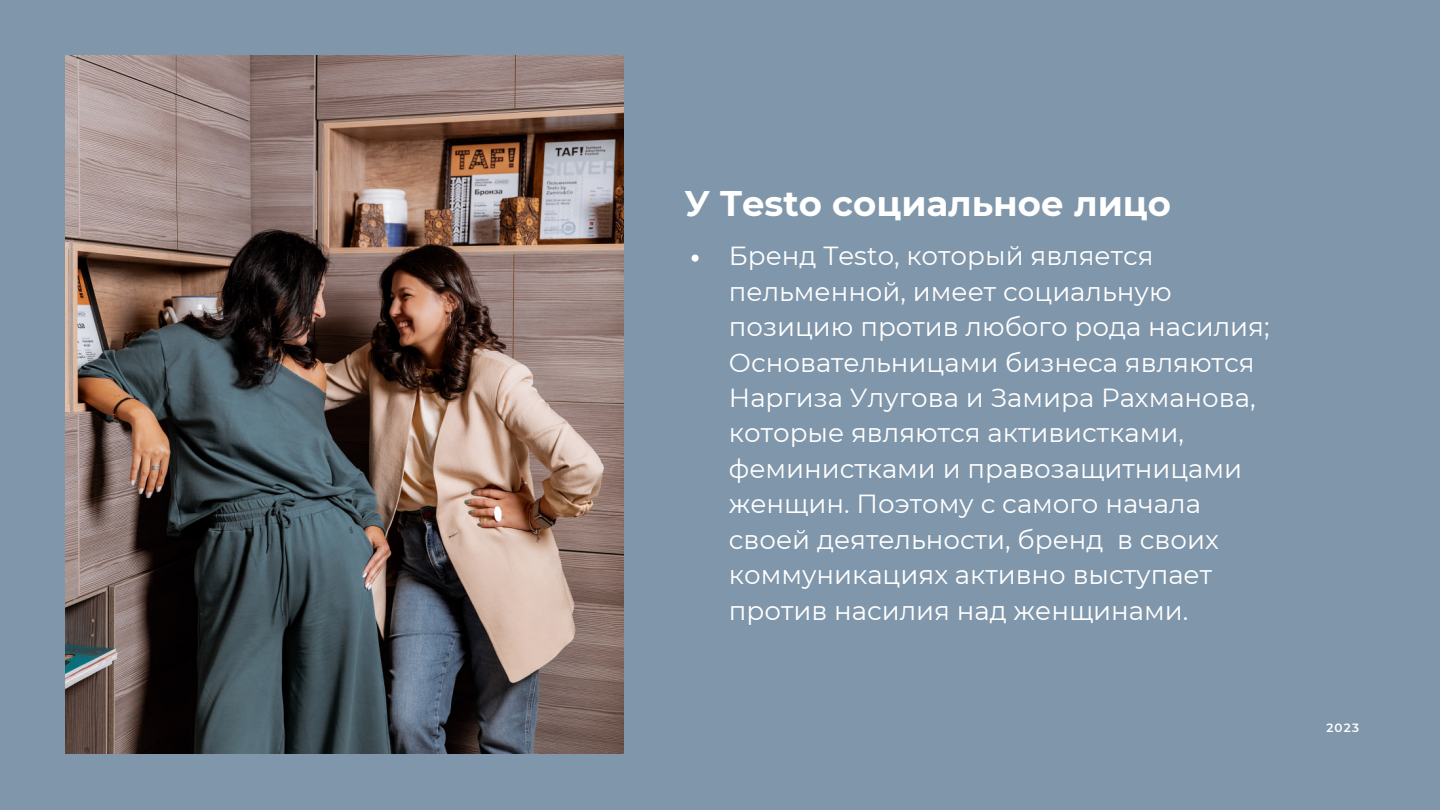
<style>
.page{position:relative;width:1440px;height:810px;background:#8096ab}
.page>*{position:absolute;margin:0;border:0;box-sizing:border-box;transform-origin:0 0}
.t1{font:700 35.5px "Montserrat";color:#fff}
.t2{font:26.2px/35.4px "Montserrat";color:#fff}
.t3{font:600 12px "Montserrat";color:#fff}
</style>
<div class="page">
<svg style="left:692px;top:255px;width:7px;height:7px"></svg>
<img style="left:66px;top:56px;width:557px;height:698px">
<h1 class="t1" style="left:684px;top:182px;width:488px">У Testo социальное лицо</h1>
<p class="t2" style="left:729px;top:238px;width:542px">Бренд Testo, который является пельменной, имеет социальную позицию против любого рода насилия; Основательницами бизнеса являются Наргиза Улугова и Замира Рахманова, которые являются активистками, феминистками и правозащитницами женщин. Поэтому с самого начала своей деятельности, бренд в своих коммуникациях активно выступает против насилия над женщинами.</p>
<p class="t3" style="left:1326px;top:720px;width:34px">2023</p>
</div>
